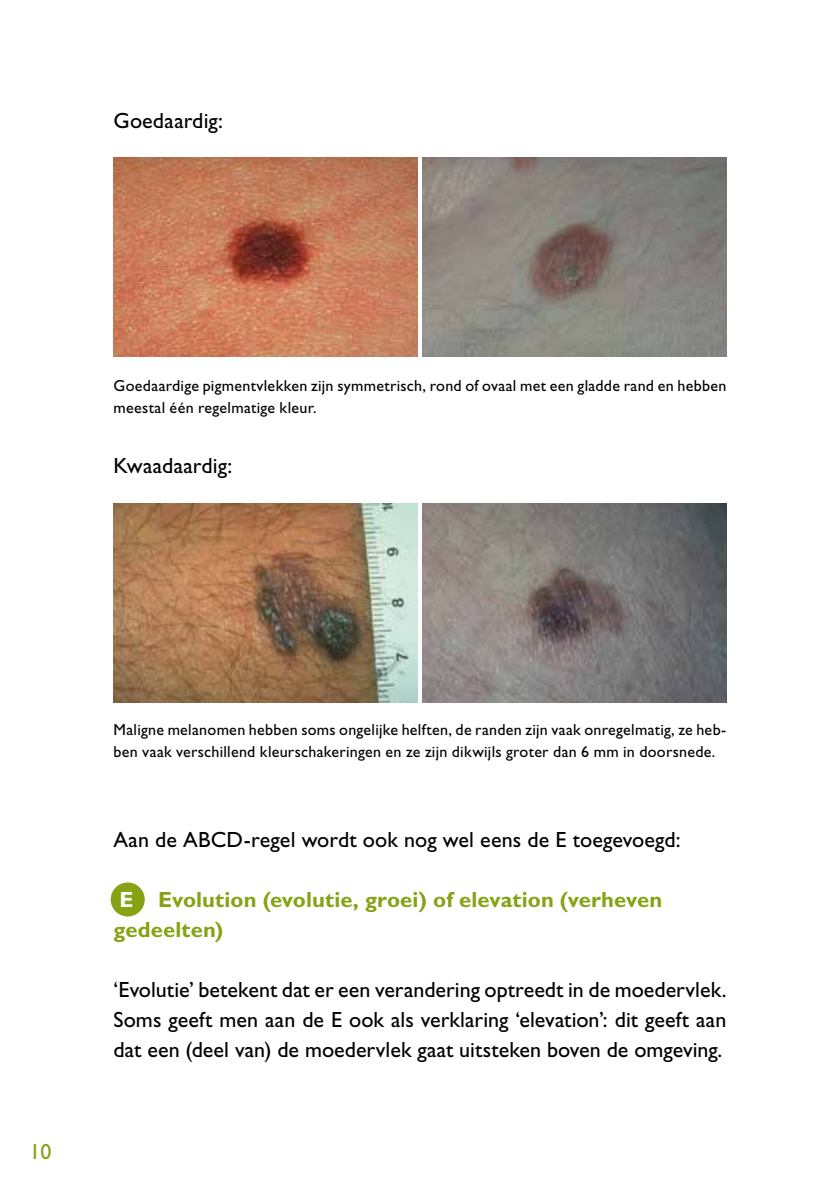
<style>
.page{position:relative;width:840px;height:1191px;background:#fff}
.page>*{position:absolute;margin:0;border:0;box-sizing:border-box;transform-origin:0 0}
.t1{font:22px/30px "Gill Sans Std";letter-spacing:.005em;color:#000;text-align:justify}
.t2{font:700 22px/30px "Gill Sans Std";letter-spacing:.005em;color:#86a315}
.t3{font:22px "Gill Sans Std";color:#86a315}
.t4{font:16px/22px "Gill Sans Std";letter-spacing:.015em;color:#000}
.s1{color:#fff}
</style>
<div class="page">
<div style="left:111px;top:882px;width:34px;height:34px;background:#86a315;border-radius:50%"></div>
<img style="left:113px;top:158px;width:304px;height:198px">
<img style="left:113px;top:503px;width:304px;height:199px">
<img style="left:422px;top:158px;width:304px;height:198px">
<img style="left:422px;top:503px;width:304px;height:199px">
<h1 class="t1" style="left:113px;top:106px;width:111px">Goedaardig:</h1>
<p class="t4" style="left:113px;top:374px;width:614px">Goedaardige pigmentvlekken zijn symmetrisch, rond of ovaal met een gladde rand en hebben meestal één regelmatige kleur.</p>
<h1 class="t1" style="left:113px;top:450px;width:120px">Kwaadaardig:</h1>
<h1 class="t3" style="left:29px;top:1138px;width:23px">10</h1>
<p class="t4" style="left:113px;top:718px;width:614px">Maligne melanomen hebben soms ongelijke helften, de randen zijn vaak onregelmatig, ze heb&shy;ben vaak verschillend kleurschakeringen en ze zijn dikwijls groter dan 6 mm in doorsnede.</p>
<h1 class="t1" style="left:113px;top:824px;width:568px">Aan de ABCD-regel wordt ook nog wel eens de E toegevoegd:</h1>
<h1 class="t2" style="left:113px;top:884px;width:550px"><span class="s1">E</span> Evolution (evolutie, groei) of elevation (verheven gedeelten)</h1>
<h1 class="t1" style="left:113px;top:974px;width:614px">‘Evolutie’ betekent dat er een verandering optreedt in de moedervlek.<br>Soms geeft men aan de E ook als verklaring ‘elevation’: dit geeft aan dat een (deel van) de moedervlek gaat uitsteken boven de omgeving.</h1>
</div>
